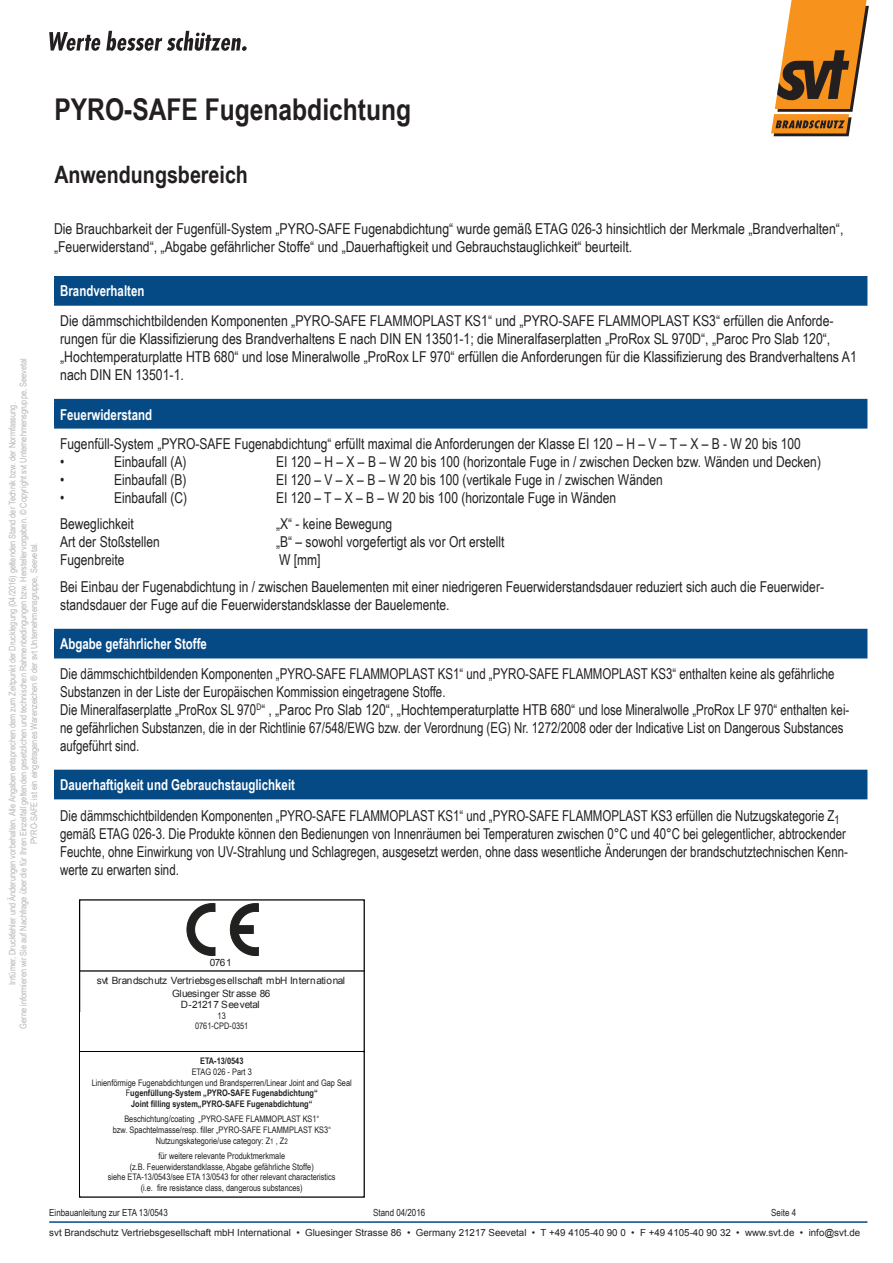
<style>
.page{position:relative;width:893px;height:1263px;background:#fff}
.page>*{position:absolute;margin:0;border:0;box-sizing:border-box;transform-origin:0 0}
.t1{font:700 30px "Arial Narrow";color:#231f20}
.t2{font:700 24px "Arial Narrow";color:#231f20}
.t3{font:15px/18px "Arial Narrow";color:#231f20}
.t4{font:15px/18px "Arial Narrow";color:#231f20;scale:.93 1}
.t5{font:700 15px "Arial Narrow";color:#fff;scale:.93 1}
.t6{font:10.05px/11.2px "Arial";letter-spacing:-.03em;color:#212120;text-align:center}
.t7{font:italic 10.05px/11.2px "Arial";color:#212120;text-align:center}
.t8{font:italic 700 10.05px/10.1px "Arial";color:#212120;text-align:center}
.t9{font:700 10.05px "Arial";letter-spacing:-.015em;color:#212120}
.t10{font:700 10.05px "Arial";letter-spacing:.04em;color:#212120}
.t11{font:9.75px "Arial";color:#231f20}
.t12{font:9.75px "Arial Narrow";color:#231f20}
.t13{font:9px/10.8px "Arial Narrow";color:#b4b5b8;text-align:center}
.t14{font:9px/10.8px "Arial Narrow";color:#231f20;text-align:center}
.t15{font:700 9px/10.8px "Arial Narrow";color:#231f20;text-align:center}
.s1{font-weight:700;color:#fff}
.s2{font-style:italic}
.s3{font-weight:400;font-style:normal}
.s4{font-weight:400}
.s5{font-style:normal}
.s6{font-size:7.5px}
</style>
<div class="page">
<svg style="left:49px;top:32px;width:51px;height:19px"></svg>
<svg style="left:106px;top:31px;width:141px;height:20px"></svg>
<svg style="left:771px;top:0;width:98px;height:136px"></svg>
<hr style="left:49px;top:1221px;width:818px;height:2px;background:#054985">
<svg style="left:186px;top:903px;width:73px;height:53px"></svg>
<div style="left:79px;top:899px;width:286px;height:298px;border:1px solid #000"></div>
<hr style="left:80px;top:970px;width:284px;height:1px;background:#000">
<hr style="left:80px;top:1051px;width:284px;height:1px;background:#000">
<div style="left:80px;top:1052px;width:283px;height:143px;background:#fff"></div>
<div style="left:80px;top:1012px;width:283px;height:38px;background:#fff"></div>
<div style="left:55px;top:277px;width:811px;height:27px;background:#054985"></div>
<hr style="left:54px;top:276px;width:813px;height:2px;background:#054985">
<hr style="left:54px;top:303px;width:813px;height:3px;background:#054985">
<hr style="left:54px;top:278px;width:2px;height:25px;background:#054985">
<hr style="left:865px;top:278px;width:2px;height:25px;background:#054985">
<div style="left:55px;top:400px;width:811px;height:27px;background:#054985"></div>
<hr style="left:54px;top:399px;width:813px;height:2px;background:#054985">
<hr style="left:54px;top:426px;width:813px;height:3px;background:#054985">
<hr style="left:54px;top:401px;width:2px;height:25px;background:#054985">
<hr style="left:865px;top:401px;width:2px;height:25px;background:#054985">
<div style="left:55px;top:630px;width:811px;height:27px;background:#054985"></div>
<hr style="left:54px;top:629px;width:813px;height:2px;background:#054985">
<hr style="left:54px;top:656px;width:813px;height:2px;background:#054985">
<hr style="left:54px;top:631px;width:2px;height:25px;background:#054985">
<hr style="left:865px;top:631px;width:2px;height:25px;background:#054985">
<div style="left:55px;top:771px;width:811px;height:27px;background:#054985"></div>
<hr style="left:54px;top:770px;width:813px;height:2px;background:#054985">
<hr style="left:54px;top:797px;width:813px;height:2px;background:#054985">
<hr style="left:54px;top:772px;width:2px;height:25px;background:#054985">
<hr style="left:865px;top:772px;width:2px;height:25px;background:#054985">
<h1 class="t1" style="left:54px;top:87px;width:358px">PYRO-SAFE Fugenabdichtung</h1>
<h2 class="t2" style="left:54px;top:157px;width:195px">Anwendungsbereich</h2>
<p class="t13" style="left:7px;top:1028px;width:672px;rotate:-90deg">Irrtümer, Druckfehler und Änderungen vorbehalten. Alle Angaben entsprechen dem zum Zeitpunkt der Drucklegung (04/2016) geltenden Stand der Technik bzw. der Normfassung.<br>Gerne informieren wir Sie auf Nachfrage über die für Ihren Einzelfall geltenden gesetzlichen und technischen Rahmenbedingungen bzw. Herstellervorgaben. © Copyright svt Unternehmensgruppe, Seevetal<br>PYRO-SAFE ist ein eingetragenes Warenzeichen ® der svt Unternehmensgruppe, Seevetal.</p>
<p class="t3" style="left:54px;top:219px;width:791px">Die Brauchbarkeit der Fugenfüll-System „PYRO-SAFE Fugenabdichtung“ wurde gemäß ETAG 026-3 hinsichtlich der Merkmale „Brandverhalten“, „Feuerwiderstand“, „Abgabe gefährlicher Stoffe“ und „Dauerhaftigkeit und Gebrauchstauglichkeit“ beurteilt.</p>
<p class="t5" style="left:60px;top:280px;width:92px">Brandverhalten</p>
<p class="t3" style="left:60px;top:311px;width:798px">Die dämmschichtbildenden Komponenten „PYRO-SAFE FLAMMOPLAST KS1“ und „PYRO-SAFE FLAMMOPLAST KS3“ erfüllen die Anforde&shy;rungen für die Klassifizierung des Brandverhaltens E nach DIN EN 13501-1; die Mineralfaserplatten „ProRox SL 970D“, „Paroc Pro Slab 120“, „Hochtemperaturplatte HTB 680“ und lose Mineralwolle „ProRox LF 970“ erfüllen die Anforderungen für die Klassifizierung des Brandverhaltens A1 nach DIN EN 13501-1.</p>
<p class="t5" style="left:60px;top:404px;width:100px">Feuerwiderstand</p>
<p class="t3" style="left:60px;top:434px;width:742px">Fugenfüll-System „PYRO-SAFE Fugenabdichtung“ erfüllt maximal die Anforderungen der Klasse EI 120 – H – V – T – X – B - W 20 bis 100 •</p>
<p class="t3" style="left:114px;top:452px;width:74px">Einbaufall (A)</p>
<p class="t3" style="left:276px;top:452px;width:546px">EI 120 – H – X – B – W 20 bis 100 (horizontale Fuge in / zwischen Decken bzw. Wänden und Decken)</p>
<p class="t3" style="left:60px;top:470px;width:6px">•</p>
<p class="t3" style="left:114px;top:470px;width:74px">Einbaufall (B)</p>
<p class="t3" style="left:276px;top:470px;width:388px">EI 120 – V – X – B – W 20 bis 100 (vertikale Fuge in / zwischen Wänden</p>
<p class="t3" style="left:60px;top:488px;width:6px">•</p>
<p class="t3" style="left:114px;top:488px;width:75px">Einbaufall (C)</p>
<p class="t3" style="left:276px;top:488px;width:341px">EI 120 – T – X – B – W 20 bis 100 (horizontale Fuge in Wänden</p>
<p class="t3" style="left:60px;top:515px;width:75px">Beweglichkeit</p>
<p class="t3" style="left:276px;top:515px;width:117px">„X“ - keine Bewegung</p>
<p class="t3" style="left:60px;top:533px;width:101px">Art der Stoßstellen</p>
<p class="t3" style="left:276px;top:533px;width:230px">„B“ – sowohl vorgefertigt als vor Ort erstellt</p>
<p class="t3" style="left:60px;top:551px;width:66px">Fugenbreite</p>
<p class="t3" style="left:60px;top:546px;width:765px;line-height:26.5px;text-indent:219px">W [mm]<br>Bei Einbau der Fugenabdichtung in / zwischen Bauelementen mit einer niedrigeren Feuerwiderstandsdauer reduziert sich auch die Feuerwider-</p>
<p class="t3" style="left:60px;top:595px;width:391px">standsdauer der Fuge auf die Feuerwiderstandsklasse der Bauelemente.</p>
<p class="t5" style="left:60px;top:632px;width:159px">Abgabe gefährlicher Stoffe</p>
<p class="t4" style="left:60px;top:664px;width:850px">Die dämmschichtbildenden Komponenten „PYRO-SAFE FLAMMOPLAST KS1“ und „PYRO-SAFE FLAMMOPLAST KS3“ enthalten keine als gefährliche Substanzen in der Liste der Europäischen Kommission eingetragene Stoffe.<br>Die Mineralfaserplatte „ProRox SL 970<sup>D</sup>“ , „Paroc Pro Slab 120“, „Hochtemperaturplatte HTB 680“ und lose Mineralwolle „ProRox LF 970“ enthalten kei&shy;ne gefährlichen Substanzen, die in der Richtlinie 67/548/EWG bzw. der Verordnung (EG) Nr. 1272/2008 oder der Indicative List on Dangerous Substances aufgeführt sind.</p>
<p class="t4" style="left:60px;top:769px;width:840px;line-height:30.6px"><span class="s1">Dauerhaftigkeit und Gebrauchstauglichkeit<br></span>Die dämmschichtbildenden Komponenten „PYRO-SAFE FLAMMOPLAST KS1“ und „PYRO-SAFE FLAMMOPLAST KS3 erfüllen die Nutzugskategorie Z<sub>1</sub></p>
<p class="t4" style="left:60px;top:824px;width:849px">gemäß ETAG 026-3. Die Produkte können den Bedienungen von Innenräumen bei Temperaturen zwischen 0°C und 40°C bei gelegentlicher, abtrockender<br>Feuchte, ohne Einwirkung von UV-Strahlung und Schlagregen, ausgesetzt werden, ohne dass wesentliche Änderungen der brandschutztechnischen Kenn&shy;werte zu erwarten sind.</p>
<p class="t6" style="left:97px;top:953px;width:250px;line-height:18.8px">0761<br>svt Brandschutz Vertriebsgesellschaft mbH International</p>
<p class="t6" style="left:172px;top:988px;width:100px">Gluesinger Str asse 86<br>D-21217 Seevetal<br>14<br>0761-CPD-0372</p>
<p class="t10" style="left:191px;top:1052px;width:61px">ETA-13/0903</p>
<p class="t6" style="left:126px;top:1065px;width:189px;line-height:10.1px">ETAG 026 - Part 2<br>Kombiabschottung/<span class="s2">Mixed Penetrati on Seal</span></p>
<p class="t9" style="left:137px;top:1087px;width:168px">„PYRO-SAF E Flammotect-zeilagig“</p>
<p class="t8" style="left:122px;top:1100px;width:197px">„PYRO-SAFE Flammotect - Double layer“<br><span class="s3">Nutzungskategorie/</span><span class="s4">use category</span><span class="s3">:</span> <span class="s5">X</span></p>
<p class="t6" style="left:104px;top:1121px;width:234px">Keine gefährlichen Stoffe/ <span class="s2">no dangerous substances</span></p>
<p class="t6" style="left:127px;top:1157px;width:189px">ten, Feuerwiderstand) siehe ETA 13/0903/</p>
<p class="t7" style="left:109px;top:1167px;width:225px">see ET A 13/0903 for other relevant characteristics (e.g. reaction to fire, fire resistance cl ass)</p>
<p class="t14" style="left:195px;top:1010px;width:55px">13<br>0761-CPD-0351</p>
<p class="t15" style="left:200px;top:1055px;width:45px">ETA-13/0543</p>
<p class="t15" style="left:92px;top:1066px;width:262px"><span class="s4">ETAG 026 - Part 3<br>Linienförmige Fugenabdichtungen und Brandsperren/Linear Joint and Gap Seal F</span>ugenfüllung-System „PYRO-SAFE Fugenabdichtung“<br>Joint filling system„PYRO-SAFE Fugenabdichtung“</p>
<p class="t14" style="left:113px;top:1113px;width:220px">Beschichtung/coating „PYRO-SAFE FLAMMOPLAST KS1“<br>bzw. Spachtelmasse/resp. filler „PYRO-SAFE FLAMMPLAST KS3“<br>Nutzungskategorie/use category: Z<span class="s6">1</span> , Z<span class="s6">2</span></p>
<p class="t14" style="left:108px;top:1150px;width:229px">für weitere relevante Produktmerkmale<br>(z.B. Feuerwiderstandklasse, Abgabe gefährliche Stoffe)<br>siehe ETA-13/0543/see ETA 13/0543 for other relevant characteristics (i.e. fire resistance class, dangerous substances)</p>
<p class="t12" style="left:49px;top:1205px;width:120px">Einbauanleitung zur ETA 13/0543</p>
<p class="t12" style="left:373px;top:1205px;width:54px">Stand 04/2016</p>
<p class="t12" style="left:771px;top:1205px;width:26px">Seite 4</p>
<p class="t11" style="left:49px;top:1226px;width:813px">svt Brandschutz Vertriebsgesellschaft mbH International • Gluesinger Strasse 86 • Germany 21217 Seevetal • T +49 4105-40 90 0 • F +49 4105-40 90 32 • www.svt.de • info@svt.de</p>
</div>
